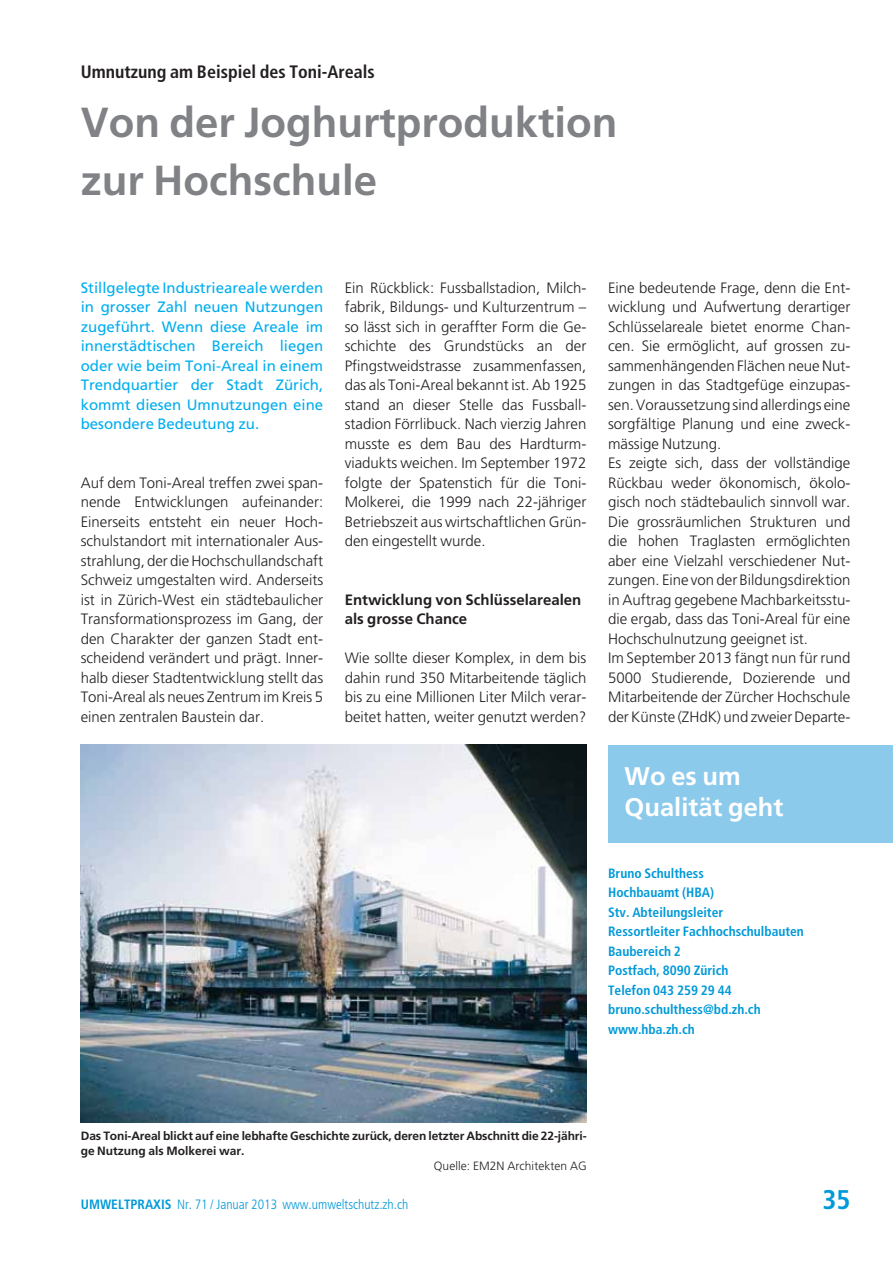
<style>
.page{position:relative;width:893px;height:1263px;background:#fff}
.page>*{position:absolute;margin:0;border:0;box-sizing:border-box;transform-origin:0 0}
.t1{font:700 42px/58.5px "Frutiger LT Std";color:#808285}
.t2{font:700 condensed 27px "Frutiger LT Std";color:#0099d9}
.t3{font:700 25.5px/30.6px "Frutiger LT Std";color:#fff}
.t4{font:700 condensed 18px "Frutiger LT Std";color:#231f20}
.t5{font:300 15px/19.5px "Frutiger LT Std";color:#231f20;text-align:justify}
.t6{font:15px/19.5px "Frutiger LT Std";color:#00aeef;text-align:justify}
.t7{font:700 15px/19.5px "Frutiger LT Std";color:#231f20}
.t8{font:700 condensed 13.5px/19.5px "Frutiger LT Std";color:#0099d9}
.t9{font:300 condensed 13.5px "Frutiger LT Std";color:#0099d9}
.t10{font:700 12px/15px "Frutiger LT Std";letter-spacing:-.01em;color:#231f20}
.t11{font:300 12px "Frutiger LT Std";letter-spacing:.005em;color:#231f20}
.s1{font-weight:700}
</style>
<div class="page">
<div style="left:608px;top:745px;width:285px;height:97px;background:#8ccaec"></div>
<img style="left:81px;top:744px;width:506px;height:378px">
<p class="t4" style="left:81px;top:63px;width:296px">Umnutzung am Beispiel des Toni-Areals</p>
<h1 class="t1" style="left:81px;top:95px;width:538px">Von der Joghurtproduktion zur Hochschule</h1>
<p class="t6" style="left:81px;top:278px;width:244px">Stillgelegte Industrieareale werden in grosser Zahl neuen Nutzungen zugeführt. Wenn diese Areale im innerstädtischen Bereich liegen oder wie beim Toni-Areal in einem Trendquartier der Stadt Zürich, kommt diesen Umnutzungen eine besondere Bedeutung zu.</p>
<p class="t5" style="left:81px;top:473px;width:244px">Auf dem Toni-Areal treffen zwei span&shy;nende Entwicklungen aufeinander:<br>Einerseits entsteht ein neuer Hoch&shy;schulstandort mit internationaler Aus&shy;strahlung, der die Hochschullandschaft Schweiz umgestalten wird. Anderseits ist in Zürich-West ein städtebaulicher Transformationsprozess im Gang, der den Charakter der ganzen Stadt ent&shy;scheidend verändert und prägt. Inner&shy;halb dieser Stadtentwicklung stellt das Toni-Areal als neues Zentrum im Kreis 5 einen zentralen Baustein dar.</p>
<p class="t5" style="left:345px;top:278px;width:243px">Ein Rückblick: Fussballstadion, Milch&shy;fabrik, Bildungs- und Kulturzentrum – so lässt sich in geraffter Form die Ge&shy;schichte des Grundstücks an der Pfingstweidstrasse zusammenfassen, das als Toni-Areal bekannt ist. Ab 1925 stand an dieser Stelle das Fussball - stadion Förrlibuck. Nach vierzig Jahren musste es dem Bau des Hardturm - viadukts weichen. Im September 1972 folgte der Spatenstich für die Toni-Molkerei, die 1999 nach 22-jähriger Betriebszeit aus wirtschaftlichen Grün&shy;den eingestellt wurde.</p>
<p class="t7" style="left:345px;top:590px;width:238px">Entwicklung von Schlüsselarealen als grosse Chance</p>
<p class="t5" style="left:345px;top:649px;width:243px">Wie sollte dieser Komplex, in dem bis dahin rund 350 Mitarbeitende täglich bis zu eine Millionen Liter Milch verar&shy;beitet hatten, weiter genutzt werden?</p>
<p class="t5" style="left:608px;top:278px;width:244px;text-align:left">Eine bedeutende Frage, denn die Ent&shy;wicklung und Aufwertung derartiger Schlüsselareale bietet enorme Chan&shy;cen. Sie ermöglicht, auf grossen zu&shy;sammenhängenden Flächen neue Nut&shy;zungen in das Stadtgefüge einzupas&shy;sen. Voraussetzung sind allerdings eine sorgfältige Planung und eine zweck&shy;mässige Nutzung.<br>Es zeigte sich, dass der vollständige Rückbau weder ökonomisch, ökolo&shy;gisch noch städtebaulich sinnvoll war.<br>Die grossräumlichen Strukturen und die hohen Traglasten ermöglichten aber eine Vielzahl verschiedener Nut&shy;zungen. Eine von der Bildungsdirektion in Auftrag gegebene Machbarkeitsstu&shy;die ergab, dass das Toni-Areal für eine Hochschulnutzung geeignet ist.<br>Im September 2013 fängt nun für rund 5000 Studierende, Dozierende und Mitarbeitende der Zürcher Hochschule der Künste (ZHdK) und zweier Departe-</p>
<h3 class="t3" style="left:625px;top:762px;width:160px">Wo es um<br>Qualität geht</h3>
<p class="t8" style="left:608px;top:864px;width:197px">Bruno Schulthess<br>Hochbauamt (HBA)<br>Stv. Abteilungsleiter<br>Ressortleiter Fachhochschulbauten<br>Baubereich 2<br>Postfach, 8090 Zürich<br>Telefon 043 259 29 44 bruno.schulthess@bd.zh.ch www.hba.zh.ch</p>
<p class="t10" style="left:81px;top:1129px;width:507px">Das Toni-Areal blickt auf eine lebhafte Geschichte zurück, deren letzter Abschnitt die 22-jähri&shy;ge Nutzung als Molkerei war.</p>
<p class="t11" style="left:434px;top:1160px;width:154px">Quelle: EM2N Architekten AG</p>
<p class="t9" style="left:81px;top:1198px;width:329px"><span class="s1">UMWELTPRAXIS</span> Nr. 71 / Januar 2013 www.umweltschutz.zh.ch</p>
<h2 class="t2" style="left:822px;top:1186px;width:30px">35</h2>
</div>
